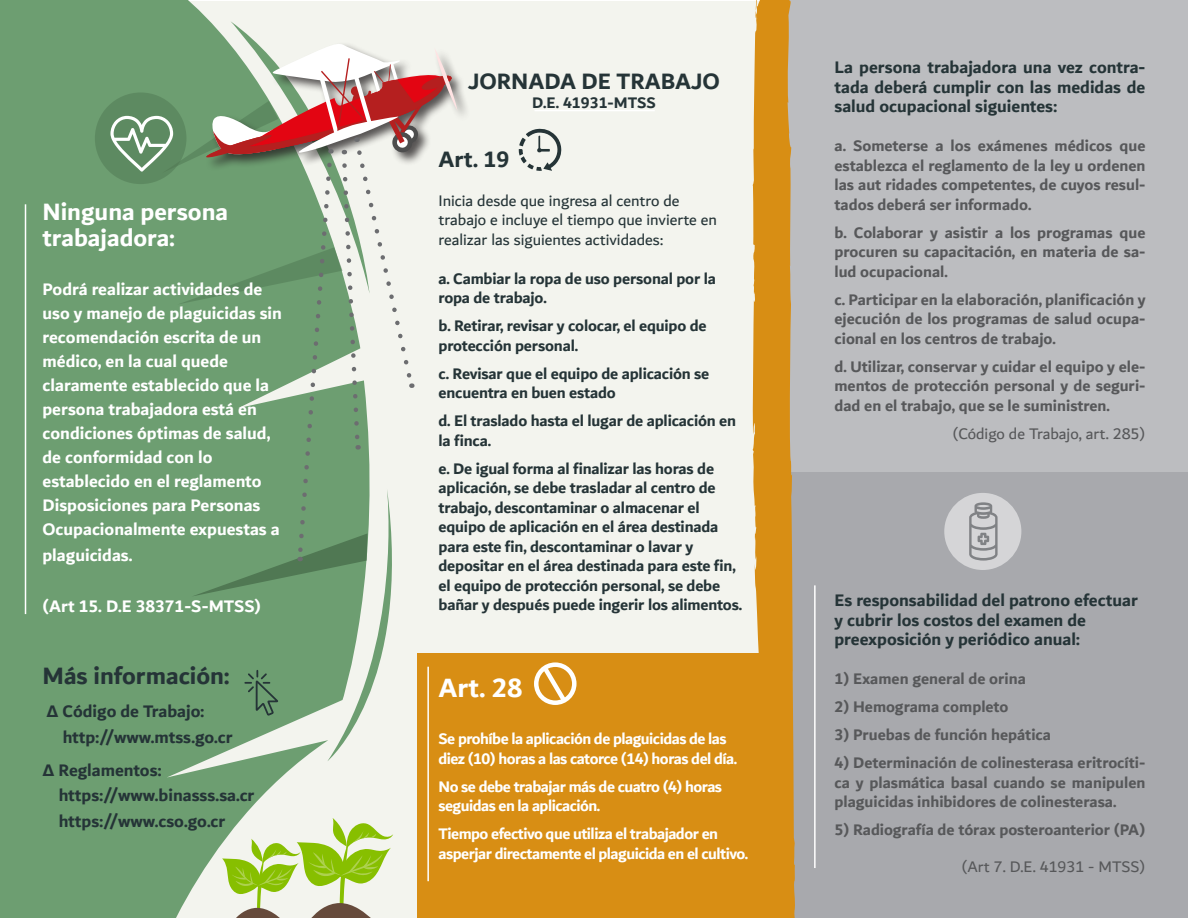
<style>
.page{position:relative;width:1188px;height:918px;background:#fff}
.page>*{position:absolute;margin:0;border:0;box-sizing:border-box;transform-origin:0 0}
.Texto_general{font:700 28.5px "Dubai";color:#fff}
.Texto_general-2{font:700 25.5px "Dubai";color:#fff}
.Texto_general-3{font:700 25.5px "Dubai";color:#253437}
.Texto_general-4{font:700 24px "Dubai";color:#253437}
.Texto_general-5{font:700 18px/25.5px "Dubai";color:#fff}
.Texto_general-6{font:700 18px/19.5px "Dubai";color:#253437;text-align:justify}
.Texto_general-7{font:700 16.5px/19.5px "Dubai";color:#57585a;text-align:justify}
.Texto_general-8{font:700 16.5px/19.5px "Dubai";letter-spacing:-.01em;color:#253437}
.Texto_general-9{font:700 16.5px/19.5px "Dubai";letter-spacing:-.03em;color:#fff}
.Texto_general-10{font:16.5px "Dubai";color:#253437}
.Texto_general-11{font:16.5px "Dubai";color:#57585a}
</style>
<div class="page">
<div style="left:782px;top:0;width:406px;height:918px;background:#bcbdc0"></div>
<div style="left:788px;top:472px;width:400px;height:446px;background:#a8a9ad"></div>
<div style="left:0;top:1px;width:781px;height:916px;background:#f3f4ee"></div>
<div style="left:418px;top:654px;width:355px;height:264px;background:#d88e14"></div>
<div style="left:0;top:0;width:151px;height:918px;background:#6d9e71"></div>
<svg style="left:151px;top:0;width:149px;height:918px;fill:#6d9e71"></svg>
<hr style="left:25px;top:204px;width:1px;height:410px;background:#fff">
<hr style="left:534px;top:110px;width:121px;height:1px;background:#fff">
<hr style="left:427px;top:667px;width:2px;height:214px;background:#fff">
<hr style="left:814px;top:585px;width:2px;height:283px;background:#fff">
<div style="left:534px;top:662px;width:43px;height:43px;border:4px solid #fff;border-radius:50%"></div>
<svg style="left:539px;top:662px;width:31px;height:43px"></svg>
<svg style="left:519px;top:128px;width:43px;height:43px"></svg>
<div style="left:95px;top:92px;width:91px;height:92px;background:#5d8a61;border-radius:50%"></div>
<div style="left:944px;top:493px;width:77px;height:77px;background:#d5d5d7;border-radius:50%"></div>
<svg style="left:969px;top:502px;width:29px;height:59px"></svg>
<svg style="left:752px;top:0;width:43px;height:918px"></svg>
<div style="left:205px;top:42px;width:266px;height:129px;background:#231f20;opacity:.75"></div>
<svg style="left:110px;top:21px;width:348px;height:740px"></svg>
<svg style="left:222px;top:818px;width:171px;height:100px"></svg>
<p class="Texto_general-2" style="left:43px;top:197px;width:187px">Ninguna persona</p>
<p class="Texto_general-2" style="left:43px;top:222px;width:134px">trabajadora:</p>
<p class="Texto_general-5" style="left:43px;top:276px;width:221px">Podrá realizar actividades de</p>
<p class="Texto_general-5" style="left:43px;top:300px;width:241px">uso y manejo de plaguicidas sin</p>
<p class="Texto_general-5" style="left:43px;top:324px;width:220px">recomendación escrita de un</p>
<p class="Texto_general-5" style="left:43px;top:348px;width:187px">médico, en la cual quede</p>
<p class="Texto_general-5" style="left:43px;top:372px;width:228px">claramente establecido que la</p>
<p class="Texto_general-5" style="left:43px;top:396px;width:216px">persona trabajadora está en</p>
<p class="Texto_general-5" style="left:43px;top:420px;width:229px">condiciones óptimas de salud,</p>
<p class="Texto_general-5" style="left:43px;top:444px;width:171px">de conformidad con lo</p>
<p class="Texto_general-5" style="left:43px;top:468px;width:220px">establecido en el reglamento</p>
<p class="Texto_general-5" style="left:43px;top:492px;width:219px">Disposiciones para Personas</p>
<p class="Texto_general-5" style="left:43px;top:516px;width:239px">Ocupacionalmente expuestas a plaguicidas.</p>
<p class="Texto_general-5" style="left:43px;top:593px;width:220px">(Art 15. D.E 38371-S-MTSS)</p>
<p class="Texto_general-3" style="left:43px;top:661px;width:188px">Más información:</p>
<p class="Texto_general-6" style="left:47px;top:701px;width:159px">Δ Código de Trabajo:</p>
<p class="Texto_general-6" style="left:63px;top:727px;width:171px">http://www.mtss.go.cr</p>
<p class="Texto_general-6" style="left:43px;top:760px;width:120px">Δ Reglamentos:</p>
<p class="Texto_general-6" style="left:59px;top:785px;width:197px">https://www.binasss.sa.cr</p>
<p class="Texto_general-6" style="left:59px;top:811px;width:168px">https://www.cso.go.cr</p>
<p class="Texto_general-4" style="left:468px;top:66px;width:253px">JORNADA DE TRABAJO</p>
<p class="Texto_general-8" style="left:532px;top:93px;width:125px">D.E. 41931-MTSS</p>
<p class="Texto_general-4" style="left:439px;top:144px;width:72px">Art. 19</p>
<p class="Texto_general-10" style="left:439px;top:190px;width:242px">Inicia desde que ingresa al centro de</p>
<p class="Texto_general-10" style="left:439px;top:210px;width:280px">trabajo e incluye el tiempo que invierte en</p>
<p class="Texto_general-10" style="left:439px;top:229px;width:226px">realizar las siguientes actividades:</p>
<p class="Texto_general-8" style="left:439px;top:268px;width:279px">a. Cambiar la ropa de uso personal por la ropa de trabajo.</p>
<p class="Texto_general-8" style="left:439px;top:316px;width:270px">b. Retirar, revisar y colocar, el equipo de protección personal.</p>
<p class="Texto_general-8" style="left:439px;top:363px;width:272px">c. Revisar que el equipo de aplicación se encuentra en buen estado</p>
<p class="Texto_general-8" style="left:439px;top:411px;width:299px">d. El traslado hasta el lugar de aplicación en la finca.</p>
<p class="Texto_general-8" style="left:439px;top:458px;width:305px">e. De igual forma al finalizar las horas de aplicación, se debe trasladar al centro de trabajo, descontaminar o almacenar el equipo de aplicación en el área destinada para este fin, descontaminar o lavar y depositar en el área destinada para este fin, el equipo de protección personal, se debe bañar y después puede ingerir los alimentos.</p>
<p class="Texto_general" style="left:439px;top:670px;width:86px">Art. 28</p>
<p class="Texto_general-9" style="left:439px;top:729px;width:300px">Se prohíbe la aplicación de plaguicidas de las diez (10) horas a las catorce (14) horas del día.</p>
<p class="Texto_general-9" style="left:439px;top:776px;width:285px">No se debe trabajar más de cuatro (4) horas seguidas en la aplicación.</p>
<p class="Texto_general-9" style="left:439px;top:824px;width:311px">Tiempo efectivo que utiliza el trabajador en asperjar directamente el plaguicida en el cultivo.</p>
<p class="Texto_general-6" style="left:835px;top:57px;width:312px">La persona trabajadora una vez contra&shy;tada deberá cumplir con las medidas de salud ocupacional siguientes:</p>
<p class="Texto_general-7" style="left:835px;top:136px;width:312px">a. Someterse a los exámenes médicos que establezca el reglamento de la ley u ordenen las aut ridades competentes, de cuyos resul&shy;tados deberá ser informado.</p>
<p class="Texto_general-7" style="left:835px;top:222px;width:312px">b. Colaborar y asistir a los programas que procuren su capacitación, en materia de sa&shy;lud ocupacional.</p>
<p class="Texto_general-7" style="left:835px;top:289px;width:312px">c. Participar en la elaboración, planificación y ejecución de los programas de salud ocupa&shy;cional en los centros de trabajo.</p>
<p class="Texto_general-7" style="left:835px;top:356px;width:312px">d. Utilizar, conservar y cuidar el equipo y ele&shy;mentos de protección personal y de seguri&shy;dad en el trabajo, que se le suministren.</p>
<p class="Texto_general-11" style="left:952px;top:423px;width:195px">(Código de Trabajo, art. 285)</p>
<p class="Texto_general-6" style="left:835px;top:591px;width:305px">Es responsabilidad del patrono efectuar</p>
<p class="Texto_general-6" style="left:835px;top:610px;width:253px">y cubrir los costos del examen de</p>
<p class="Texto_general-6" style="left:835px;top:630px;width:247px">preexposición y periódico anual:</p>
<p class="Texto_general-7" style="left:835px;top:669px;width:193px">1) Examen general de orina</p>
<p class="Texto_general-7" style="left:835px;top:697px;width:176px">2) Hemograma completo</p>
<p class="Texto_general-7" style="left:835px;top:725px;width:218px">3) Pruebas de función hepática</p>
<p class="Texto_general-7" style="left:835px;top:753px;width:312px">4) Determinación de colinesterasa eritrocíti&shy;ca y plasmática basal cuando se manipulen plaguicidas inhibidores de colinesterasa.</p>
<p class="Texto_general-7" style="left:835px;top:820px;width:312px">5) Radiografía de tórax posteroanterior (PA)</p>
<p class="Texto_general-11" style="left:961px;top:857px;width:186px">(Art 7. D.E. 41931 - MTSS)</p>
</div>
